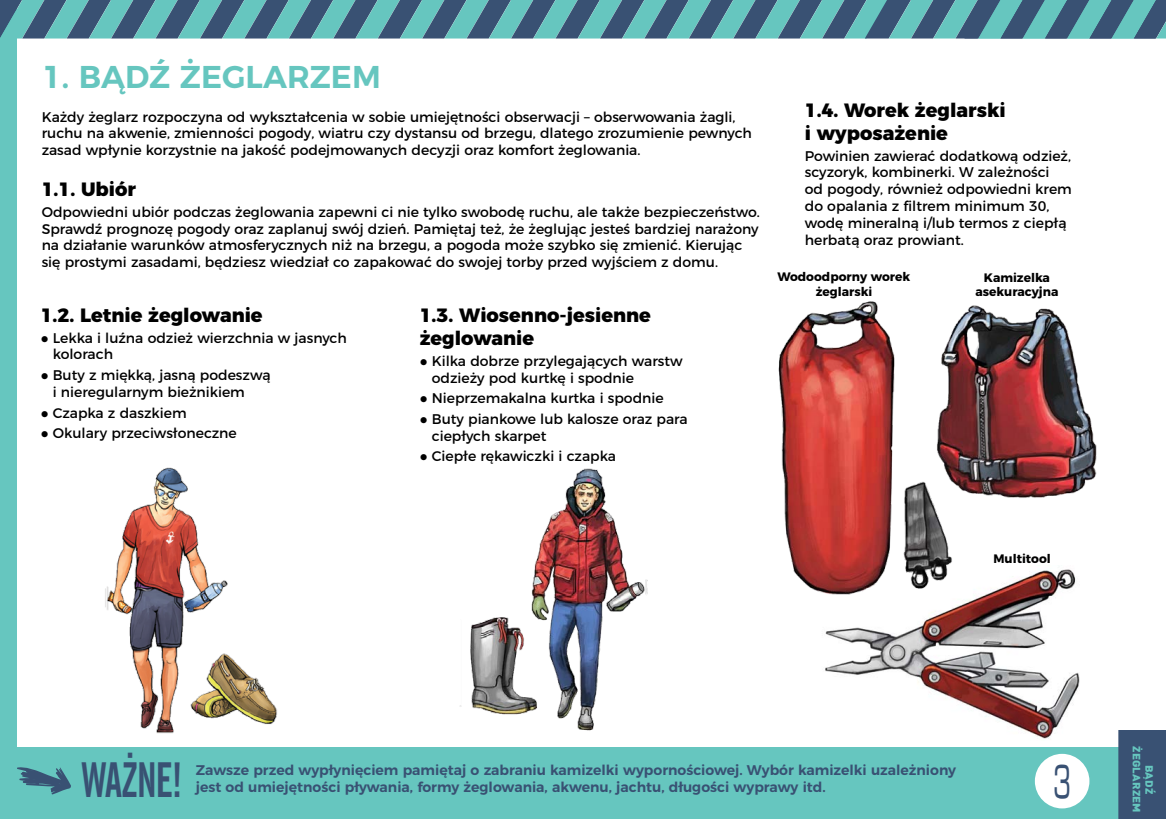
<style>
.page{position:relative;width:1166px;height:819px;background:#fff}
.page>*{position:absolute;margin:0;border:0;box-sizing:border-box;transform-origin:0 0}
.t1{font:700 47.25px "News Goth Cn EU";letter-spacing:-.02em;color:#395173;scale:.82 1}
.t2{font:45.5px "Square 721 EU";color:#395173;scale:.6 1}
.t3{font:600 31.5px "Montserrat";color:#66c6bf}
.t4{font:800 19.25px/23.1px "Montserrat";color:#000}
.t5{font:14px/16.8px "Montserrat";color:#000}
.t6{font:600 14px "Montserrat";color:#395173}
.t7{font:700 12.25px/14.7px "Montserrat";color:#000;text-align:center}
.t8{font:900 10.5px/12.6px "DIN Pro";letter-spacing:.01em;color:#66c6bf;text-align:center;scale:1.1 1}
</style>
<div class="page">
<img style="left:825px;top:620px;width:255px;height:119px">
<div style="left:3px;top:747px;width:1121px;height:72px;background:#66c6bf"></div>
<div style="left:0;top:0;width:17px;height:819px;background:#66c6bf"></div>
<svg style="left:0;top:0;width:1166px;height:39px;background:#528d9a"></svg>
<svg style="left:17px;top:767px;width:54px;height:27px"></svg>
<div style="left:1035px;top:753px;width:54px;height:55px;background:#fff;border-radius:50%"></div>
<img style="left:105px;top:467px;width:172px;height:267px">
<img style="left:460px;top:468px;width:188px;height:263px">
<img style="left:778px;top:301px;width:319px;height:319px">
<div style="left:1118px;top:730px;width:48px;height:89px;background:#395173"></div>
<h3 class="t3" style="left:42px;top:51px;width:340px">1. bądź żeglarzem</h3>
<p class="t5" style="left:42px;top:107px;width:712px">Każdy żeglarz rozpoczyna od wykształcenia w sobie umiejętności obserwacji – obserwowania żagli, ruchu na akwenie, zmienności pogody, wiatru czy dystansu od brzegu, dlatego zrozumienie pewnych zasad wpłynie korzystnie na jakość podejmowanych decyzji oraz komfort żeglowania.</p>
<h3 class="t4" style="left:42px;top:176px;width:96px">1.1. Ubiór</h3>
<p class="t5" style="left:42px;top:202px;width:720px">Odpowiedni ubiór podczas żeglowania zapewni ci nie tylko swobodę ruchu, ale także bezpieczeństwo.<br>Sprawdź prognozę pogody oraz zaplanuj swój dzień. Pamiętaj też, że żeglując jesteś bardziej narażony na działanie warunków atmosferycznych niż na brzegu, a pogoda może szybko się zmienić. Kierując się prostymi zasadami, będziesz wiedział co zapakować do swojej torby przed wyjściem z domu.</p>
<h3 class="t4" style="left:41px;top:302px;width:223px">1.2. Letnie żeglowanie</h3>
<p class="t5" style="left:53px;top:328px;width:296px;text-indent:-12px">● Lekka i luźna odzież wierzchnia w jasnych kolorach</p>
<p class="t5" style="left:53px;top:365px;width:219px;text-indent:-12px">● Buty z miękką, jasną podeszwą i nieregularnym bieżnikiem</p>
<p class="t5" style="left:41px;top:403px;width:147px">● Czapka z daszkiem</p>
<p class="t5" style="left:41px;top:424px;width:198px">● Okulary przeciwsłoneczne</p>
<h3 class="t4" style="left:420px;top:302px;width:233px">1.3. Wiosenno-jesienne żeglowanie</h3>
<p class="t5" style="left:432px;top:351px;width:252px;text-indent:-12px">● Kilka dobrze przylegających warstw odzieży pod kurtkę i spodnie</p>
<p class="t5" style="left:420px;top:389px;width:245px">● Nieprzemakalna kurtka i spodnie</p>
<p class="t5" style="left:432px;top:409px;width:257px;text-indent:-12px">● Buty piankowe lub kalosze oraz para ciepłych skarpet</p>
<p class="t5" style="left:420px;top:447px;width:198px">● Ciepłe rękawiczki i czapka</p>
<h3 class="t4" style="left:805px;top:97px;width:202px">1.4. Worek żeglarski i wyposażenie</h3>
<p class="t5" style="left:805px;top:146px;width:269px">Powinien zawierać dodatkową odzież, scyzoryk, kombinerki. W zależności<br>od pogody, również odpowiedni krem do opalania z filtrem minimum 30, wodę mineralną i/lub termos z ciepłą herbatą oraz prowiant.</p>
<p class="t7" style="left:777px;top:268px;width:134px">Wodoodporny worek żeglarski</p>
<p class="t7" style="left:975px;top:269px;width:85px">Kamizelka asekuracyjna</p>
<p class="t7" style="left:993px;top:550px;width:59px">Multitool</p>
<h1 class="t1" style="left:81px;top:750px;width:124px">WAŻNE!</h1>
<p class="t6" style="left:196px;top:758px;width:762px">Zawsze przed wypłynięciem pamiętaj o zabraniu kamizelki wypornościowej. Wybór kamizelki uzależniony</p>
<p class="t6" style="left:196px;top:775px;width:631px">jest od umiejętności pływania, formy żeglowania, akwenu, jachtu, długości wyprawy itd.</p>
<h2 class="t2" style="left:1053px;top:752px;width:32px">3</h2>
<p class="t8" style="left:1156px;top:746px;width:62px;rotate:90deg">Bądź żeglarzem</p>
</div>
